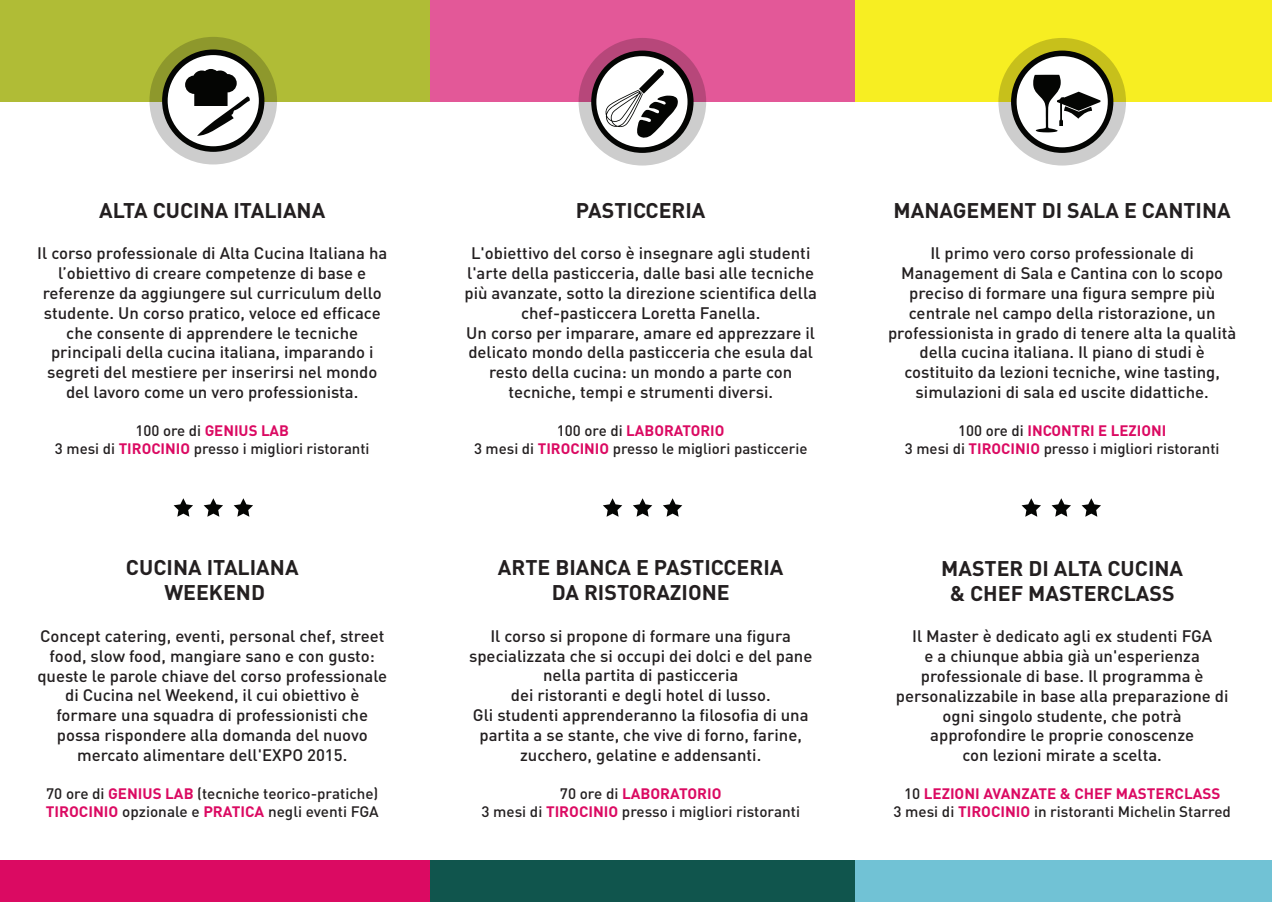
<style>
.page{position:relative;width:1272px;height:902px;background:#fff}
.page>*{position:absolute;margin:0;border:0;box-sizing:border-box;transform-origin:0 0}
.t1{font:700 21px/25.2px "DIN Pro";color:#231f20;text-align:center}
.t2{font:500 16.5px/19.8px "DIN Pro";color:#231f20;text-align:center}
.t3{font:500 15px/18px "DIN Pro";color:#231f20;text-align:center}
.t4{font:700 15px/18px "DIN Pro";color:#db0a62;text-align:center}
.s1{font-weight:700;color:#db0a62}
.s2{font-weight:500;color:#231f20}
</style>
<div class="page">
<div style="left:429px;top:0;width:426px;height:102px;background:#e35898"></div>
<div style="left:855px;top:0;width:416px;height:102px;background:#f7ee22"></div>
<div style="left:0;top:0;width:429px;height:102px;background:#b0bc36"></div>
<div style="left:429px;top:860px;width:426px;height:41px;background:#10554d"></div>
<div style="left:855px;top:860px;width:416px;height:41px;background:#71c2d5"></div>
<div style="left:0;top:860px;width:429px;height:41px;background:#db0a62"></div>
<svg style="left:149px;top:37px;width:128px;height:127px;background:#abb07a"></svg>
<svg style="left:162px;top:49px;width:102px;height:103px;background:#11120d"></svg>
<div style="left:168px;top:55px;width:91px;height:91px;background:#fff;border-radius:50%"></div>
<svg style="left:578px;top:38px;width:128px;height:127px;background:#bf86a0"></svg>
<div style="left:591px;top:51px;width:102px;height:102px;background:#040503;border-radius:50%"></div>
<div style="left:596px;top:56px;width:91px;height:91px;background:#fff;border-radius:50%"></div>
<svg style="left:998px;top:38px;width:127px;height:127px;background:#c7c370"></svg>
<div style="left:1011px;top:51px;width:102px;height:102px;background:#040503;border-radius:50%"></div>
<div style="left:1016px;top:56px;width:91px;height:91px;background:#fff;border-radius:50%"></div>
<svg style="left:633px;top:498px;width:19px;height:18px"></svg>
<svg style="left:603px;top:498px;width:19px;height:18px"></svg>
<svg style="left:663px;top:498px;width:19px;height:18px"></svg>
<svg style="left:1051px;top:498px;width:19px;height:18px"></svg>
<svg style="left:1021px;top:498px;width:19px;height:18px"></svg>
<svg style="left:1081px;top:498px;width:19px;height:18px"></svg>
<svg style="left:204px;top:498px;width:19px;height:18px"></svg>
<svg style="left:174px;top:498px;width:19px;height:18px"></svg>
<svg style="left:234px;top:498px;width:19px;height:18px"></svg>
<svg style="left:605px;top:68px;width:72px;height:71px"></svg>
<svg style="left:1033px;top:75px;width:67px;height:57px"></svg>
<svg style="left:185px;top:69px;width:65px;height:67px"></svg>
<p class="t1" style="left:99px;top:197px;width:227px">ALTA CUCINA ITALIANA</p>
<p class="t2" style="left:37px;top:243px;width:351px">Il corso professionale di Alta Cucina Italiana ha l’obiettivo di creare competenze di base e referenze da aggiungere sul curriculum dello studente. Un corso pratico, veloce ed efficace che consente di apprendere le tecniche principali della cucina italiana, imparando i segreti del mestiere per inserirsi nel mondo del lavoro come un vero professionista.</p>
<p class="t3" style="left:55px;top:421px;width:316px">100 ore di <span class="s1">GENIUS LAB<br></span>3 mesi di <span class="s1">TIROCINIO</span> presso i migliori ristoranti</p>
<p class="t1" style="left:126px;top:554px;width:174px">CUCINA ITALIANA<br>WEEKEND</p>
<p class="t2" style="left:37px;top:625px;width:351px">Concept catering, eventi, personal chef, street food, slow food, mangiare sano e con gusto: queste le parole chiave del corso professionale di Cucina nel Weekend, il cui obiettivo è formare una squadra di professionisti che possa rispondere alla domanda del nuovo mercato alimentare dell'EXPO 2015.</p>
<p class="t3" style="left:46px;top:783px;width:335px;text-align:left">70 ore di <span class="s1">GENIUS LAB</span> (tecniche teorico-pratiche)<br><span class="s1">TIROCINIO</span> opzionale e <span class="s1">PRATICA</span> negli eventi FGA</p>
<p class="t1" style="left:576px;top:197px;width:131px">PASTICCERIA</p>
<p class="t2" style="left:464px;top:243px;width:354px">L'obiettivo del corso è insegnare agli studenti l'arte della pasticceria, dalle basi alle tecniche più avanzate, sotto la direzione scientifica della chef-pasticcera Loretta Fanella.<br>Un corso per imparare, amare ed apprezzare il delicato mondo della pasticceria che esula dal resto della cucina: un mondo a parte con tecniche, tempi e strumenti diversi.</p>
<p class="t3" style="left:474px;top:421px;width:335px">100 ore di <span class="s1">LABORATORIO<br></span>3 mesi di <span class="s1">TIROCINIO</span> presso le migliori pasticcerie</p>
<p class="t1" style="left:498px;top:554px;width:287px">ARTE BIANCA E PASTICCERIA<br>DA RISTORAZIONE</p>
<p class="t2" style="left:469px;top:625px;width:345px">Il corso si propone di formare una figura specializzata che si occupi dei dolci e del pane nella partita di pasticceria<br>dei ristoranti e degli hotel di lusso.<br>Gli studenti apprenderanno la filosofia di una partita a se stante, che vive di forno, farine, zucchero, gelatine e addensanti.</p>
<p class="t3" style="left:481px;top:783px;width:320px">70 ore di <span class="s1">LABORATORIO<br></span>3 mesi di <span class="s1">TIROCINIO</span> presso i migliori ristoranti</p>
<p class="t1" style="left:893px;top:197px;width:338px">MANAGEMENT DI SALA E CANTINA</p>
<p class="t2" style="left:888px;top:243px;width:350px">Il primo vero corso professionale di Management di Sala e Cantina con lo scopo preciso di formare una figura sempre più centrale nel campo della ristorazione, un professionista in grado di tenere alta la qualità della cucina italiana. Il piano di studi è costituito da lezioni tecniche, wine tasting, simulazioni di sala ed uscite didattiche.</p>
<p class="t3" style="left:904px;top:421px;width:316px">100 ore di <span class="s1">INCONTRI E LEZIONI<br></span>3 mesi di <span class="s1">TIROCINIO</span> presso i migliori ristoranti</p>
<p class="t1" style="left:941px;top:554px;width:243px">MASTER DI ALTA CUCINA &amp; CHEF MASTERCLASS</p>
<p class="t2" style="left:895px;top:625px;width:334px">Il Master è dedicato agli ex studenti FGA<br>e a chiunque abbia già un'esperienza professionale di base. Il programma è personalizzabile in base alla preparazione di ogni singolo studente, che potrà approfondire le proprie conoscenze<br>con lezioni mirate a scelta.</p>
<p class="t4" style="left:893px;top:783px;width:339px"><span class="s2">10</span> LEZIONI AVANZATE &amp; CHEF MASTERCLASS<br><span class="s2">3 mesi di</span> TIROCINIO <span class="s2">in ristoranti Michelin Starred</span></p>
</div>
